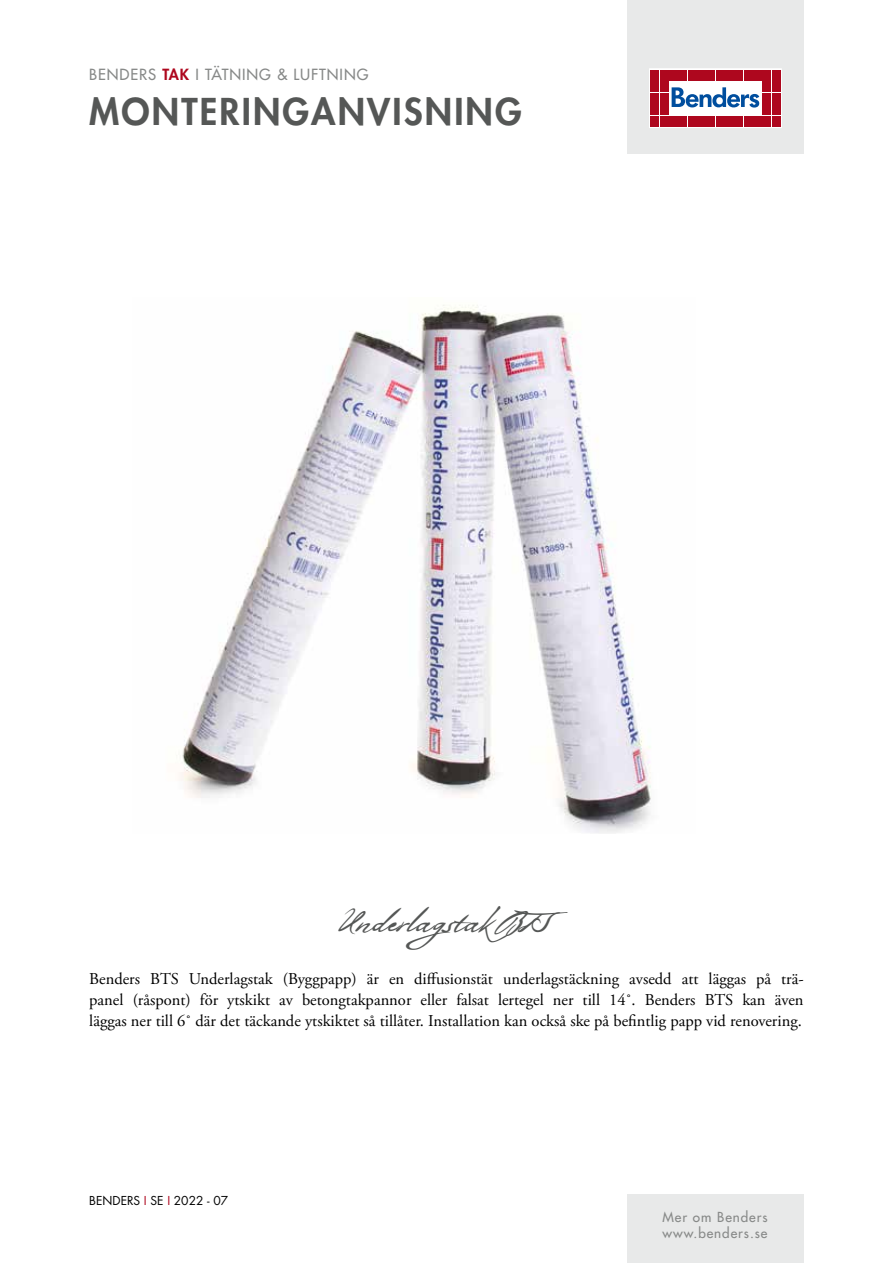
<style>
.page{position:relative;width:893px;height:1263px;background:#fff}
.page>*{position:absolute;margin:0;border:0;box-sizing:border-box;transform-origin:0 0}
.t1{font:800 36px "Futura Std";letter-spacing:.06em;color:#555756}
.t2{font:33px "Bolivar";letter-spacing:.005em;color:#555756}
.t3{font:16.5px/21px "Adobe Garamond Pro";color:#000;text-align:justify}
.t4{font:500 15px "Futura Std";letter-spacing:.06em;color:#878988}
.t5{font:500 13.5px/16.2px "Futura Std";letter-spacing:.07em;color:#878988}
.t6{font:12px "Futura Std";color:#000}
.s1{font-weight:800;color:#ae071e}
.s2{color:#ae071e}
</style>
<div class="page">
<img style="left:176px;top:305px;width:475px;height:528px">
<div style="left:627px;top:0;width:177px;height:153px;background:#e8e9e9"></div>
<svg style="left:649px;top:69px;width:132px;height:59px;background:#eac2c8"></svg>
<div style="left:651px;top:70px;width:8px;height:10px;background:#ae071e"></div>
<div style="left:660px;top:70px;width:8px;height:10px;background:#ae071e"></div>
<div style="left:651px;top:81px;width:8px;height:11px;background:#ae071e"></div>
<div style="left:660px;top:81px;width:8px;height:11px;background:#ae071e"></div>
<div style="left:651px;top:93px;width:8px;height:10px;background:#ae071e"></div>
<div style="left:660px;top:93px;width:8px;height:10px;background:#ae071e"></div>
<div style="left:651px;top:104px;width:8px;height:11px;background:#ae071e"></div>
<div style="left:660px;top:104px;width:8px;height:11px;background:#ae071e"></div>
<div style="left:651px;top:116px;width:8px;height:10px;background:#ae071e"></div>
<div style="left:660px;top:116px;width:8px;height:10px;background:#ae071e"></div>
<div style="left:669px;top:70px;width:8px;height:10px;background:#ae071e"></div>
<div style="left:679px;top:70px;width:8px;height:10px;background:#ae071e"></div>
<div style="left:688px;top:70px;width:8px;height:10px;background:#ae071e"></div>
<div style="left:697px;top:70px;width:9px;height:10px;background:#ae071e"></div>
<div style="left:707px;top:70px;width:8px;height:10px;background:#ae071e"></div>
<div style="left:716px;top:70px;width:8px;height:10px;background:#ae071e"></div>
<div style="left:725px;top:70px;width:9px;height:10px;background:#ae071e"></div>
<div style="left:735px;top:70px;width:8px;height:10px;background:#ae071e"></div>
<div style="left:744px;top:70px;width:8px;height:10px;background:#ae071e"></div>
<div style="left:753px;top:70px;width:9px;height:10px;background:#ae071e"></div>
<div style="left:669px;top:116px;width:8px;height:10px;background:#ae071e"></div>
<div style="left:679px;top:116px;width:8px;height:10px;background:#ae071e"></div>
<div style="left:688px;top:116px;width:8px;height:10px;background:#ae071e"></div>
<div style="left:697px;top:116px;width:9px;height:10px;background:#ae071e"></div>
<div style="left:707px;top:116px;width:8px;height:10px;background:#ae071e"></div>
<div style="left:716px;top:116px;width:8px;height:10px;background:#ae071e"></div>
<div style="left:725px;top:116px;width:9px;height:10px;background:#ae071e"></div>
<div style="left:735px;top:116px;width:8px;height:10px;background:#ae071e"></div>
<div style="left:744px;top:116px;width:8px;height:10px;background:#ae071e"></div>
<div style="left:753px;top:116px;width:9px;height:10px;background:#ae071e"></div>
<div style="left:763px;top:70px;width:8px;height:10px;background:#ae071e"></div>
<div style="left:772px;top:70px;width:8px;height:10px;background:#ae071e"></div>
<div style="left:763px;top:81px;width:8px;height:11px;background:#ae071e"></div>
<div style="left:772px;top:81px;width:8px;height:11px;background:#ae071e"></div>
<div style="left:763px;top:93px;width:8px;height:10px;background:#ae071e"></div>
<div style="left:772px;top:93px;width:8px;height:10px;background:#ae071e"></div>
<div style="left:763px;top:104px;width:8px;height:11px;background:#ae071e"></div>
<div style="left:772px;top:104px;width:8px;height:11px;background:#ae071e"></div>
<div style="left:763px;top:116px;width:8px;height:10px;background:#ae071e"></div>
<div style="left:772px;top:116px;width:8px;height:10px;background:#ae071e"></div>
<svg style="left:672px;top:87px;width:87px;height:21px;background:#8fb1d4"></svg>
<div style="left:627px;top:1195px;width:177px;height:68px;background:#e8e9e9"></div>
<p class="t4" style="left:89px;top:65px;width:281px">BENDERS <span class="s1">TAK</span> I TÄTNING &amp; LUFTNING</p>
<h1 class="t1" style="left:89px;top:89px;width:434px">MONTERINGANVISNING</h1>
<h2 class="t2" style="left:342px;top:901px;width:236px">UnderlagstakBTS</h2>
<p class="t3" style="left:89px;top:968px;width:716px">Benders BTS Underlagstak (Byggpapp) är en diffusionstät underlagstäckning avsedd att läggas på trä&shy;panel (råspont) för ytskikt av betongtakpannor eller falsat lertegel ner till 14˚. Benders BTS kan även läggas ner till 6˚ där det täckande ytskiktet så tillåter. Installation kan också ske på befintlig papp vid renovering.</p>
<p class="t6" style="left:89px;top:1193px;width:140px">BENDERS <span class="s2">I</span> SE <span class="s2">I</span> 2022 - 07</p>
<p class="t5" style="left:662px;top:1209px;width:107px">Mer om Benders www.benders.se</p>
</div>
